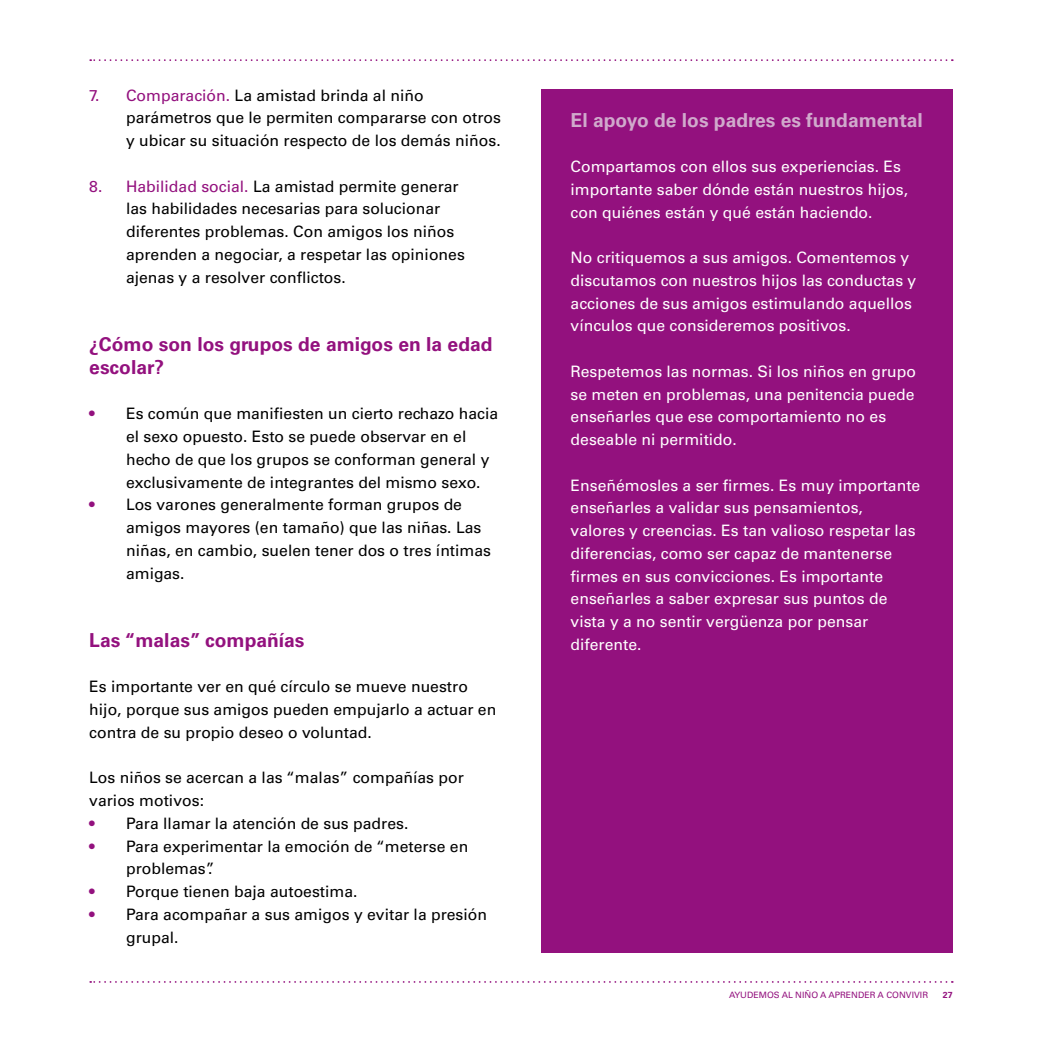
<style>
.page{position:relative;width:1042px;height:1042px;background:#fff}
.page>*{position:absolute;margin:0;border:0;box-sizing:border-box;transform-origin:0 0}
.t1{font:700 19.25px/22.8px "Univers LT Std";color:#93117e}
.t2{font:700 19.25px "Univers LT Std";color:#d0aacc}
.t3{font:15.75px/22.8px "Univers LT Std";color:#000}
.t4{font:15.75px/22.8px "Univers LT Std";color:#fff}
.t5{font:8.75px "Univers LT Std";color:#93117e}
.t6{font:700 8.75px "Univers LT Std";color:#93117e}
.s1{color:#93117e}
</style>
<div class="page">
<svg style="left:90px;top:981px;width:856px;height:2px"></svg>
<svg style="left:90px;top:59px;width:856px;height:2px"></svg>
<div style="left:541px;top:89px;width:411px;height:863px;background:#93117e"></div>
<p class="t3" style="left:126px;top:84px;width:376px;text-indent:-37px"><span class="s1">7. Comparación.</span> La amistad brinda al niño parámetros que le permiten compararse con otros y ubicar su situación respecto de los demás niños.</p>
<p class="t3" style="left:126px;top:175px;width:340px;text-indent:-37px"><span class="s1">8. Habilidad social.</span> La amistad permite generar las habilidades necesarias para solucionar diferentes problemas. Con amigos los niños aprenden a negociar, a respetar las opiniones ajenas y a resolver conflictos.</p>
<p class="t1" style="left:89px;top:333px;width:405px">¿Cómo son los grupos de amigos en la edad escolar?</p>
<p class="t3" style="left:126px;top:402px;width:374px;text-indent:-37px"><span class="s1">•</span> Es común que manifiesten un cierto rechazo hacia el sexo opuesto. Esto se puede observar en el hecho de que los grupos se conforman general y exclusivamente de integrantes del mismo sexo.</p>
<p class="t3" style="left:126px;top:493px;width:366px;text-indent:-37px"><span class="s1">•</span> Los varones generalmente forman grupos de amigos mayores (en tamaño) que las niñas. Las niñas, en cambio, suelen tener dos o tres íntimas amigas.</p>
<p class="t1" style="left:89px;top:629px;width:217px">Las “malas” compañías</p>
<p class="t3" style="left:89px;top:675px;width:408px">Es importante ver en qué círculo se mueve nuestro hijo, porque sus amigos pueden empujarlo a actuar en contra de su propio deseo o voluntad.</p>
<p class="t3" style="left:89px;top:766px;width:376px">Los niños se acercan a las “malas” compañías por varios motivos:</p>
<p class="t3" style="left:89px;top:812px;width:320px"><span class="s1">•</span> Para llamar la atención de sus padres.</p>
<p class="t3" style="left:126px;top:835px;width:344px;text-indent:-37px"><span class="s1">•</span> Para experimentar la emoción de “meterse en problemas”.</p>
<p class="t3" style="left:89px;top:880px;width:270px"><span class="s1">•</span> Porque tienen baja autoestima.</p>
<p class="t3" style="left:126px;top:903px;width:363px;text-indent:-37px"><span class="s1">•</span> Para acompañar a sus amigos y evitar la presión grupal.</p>
<p class="t2" style="left:570px;top:108px;width:354px">El apoyo de los padres es fundamental</p>
<p class="t4" style="left:570px;top:155px;width:339px">Compartamos con ellos sus experiencias. Es importante saber dónde están nuestros hijos, con quiénes están y qué están haciendo.</p>
<p class="t4" style="left:570px;top:246px;width:347px">No critiquemos a sus amigos. Comentemos y discutamos con nuestros hijos las conductas y acciones de sus amigos estimulando aquellos vínculos que consideremos positivos.</p>
<p class="t4" style="left:570px;top:360px;width:347px">Respetemos las normas. Si los niños en grupo se meten en problemas, una penitencia puede enseñarles que ese comportamiento no es deseable ni permitido.</p>
<p class="t4" style="left:570px;top:474px;width:351px">Enseñémosles a ser firmes. Es muy importante enseñarles a validar sus pensamientos, valores y creencias. Es tan valioso respetar las diferencias, como ser capaz de mantenerse firmes en sus convicciones. Es importante enseñarles a saber expresar sus puntos de vista y a no sentir vergüenza por pensar diferente.</p>
<p class="t5" style="left:729px;top:990px;width:201px">AYUDEMOS AL NIÑO A APRENDER A CONVIVIR</p>
<p class="t6" style="left:943px;top:990px;width:11px">27</p>
</div>
